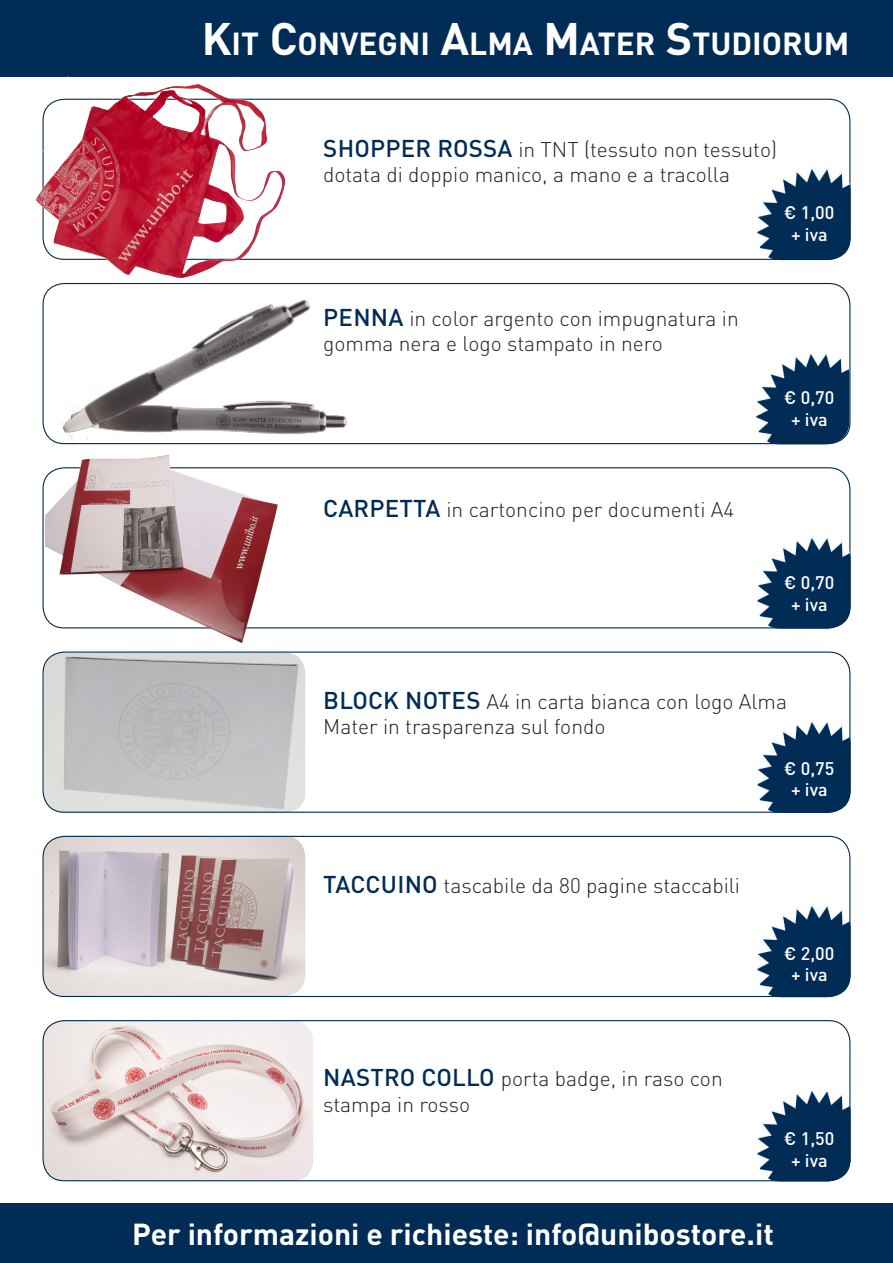
<style>
.page{position:relative;width:893px;height:1263px;background:#fff}
.page>*{position:absolute;margin:0;border:0;box-sizing:border-box;transform-origin:0 0}
.t1{font:700 31.5px "DINOT";color:#fff}
.t2{font:700 30px "DINOT";color:#fff}
.t3{font:300 21px/25.2px "DINOT";color:#231f20}
.t4{font:500 18px "DINOT";color:#fff}
.s1{font-size:45px}
.s2{font-weight:500;font-size:24px;color:#002c56}
</style>
<div class="page">
<div style="left:0;top:0;width:893px;height:77px;background:#002c56"></div>
<div style="left:0;top:1203px;width:893px;height:60px;background:#002c56"></div>
<img style="left:757px;top:167px;width:94px;height:93px">
<img style="left:757px;top:1088px;width:94px;height:93px">
<img style="left:757px;top:904px;width:94px;height:93px">
<img style="left:757px;top:720px;width:94px;height:93px">
<img style="left:757px;top:535px;width:94px;height:94px">
<img style="left:756px;top:354px;width:93px;height:90px">
<img style="left:36px;top:84px;width:253px;height:188px">
<img style="left:44px;top:1020px;width:269px;height:161px">
<img style="left:44px;top:455px;width:236px;height:188px">
<img style="left:44px;top:836px;width:261px;height:160px">
<img style="left:324px;top:412px;width:23px;height:19px">
<div style="left:42px;top:836px;width:808px;height:161px;border:1px solid #002c56;border-radius:21px"></div>
<div style="left:42px;top:1020px;width:808px;height:161px;border:1px solid #002c56;border-radius:21px"></div>
<img style="left:43px;top:272px;width:281px;height:174px">
<img style="left:44px;top:653px;width:261px;height:160px">
<div style="left:42px;top:651px;width:808px;height:162px;border:1px solid #002c56;border-radius:21px"></div>
<p class="t1" style="left:202px;top:23px;width:649px"><span class="s1">K</span>IT <span class="s1">C</span>ONVEGNI <span class="s1">A</span>LMA <span class="s1">M</span>ATER <span class="s1">S</span>TUDIORUM</p>
<p class="t3" style="left:323px;top:136px;width:455px"><span class="s2">SHOPPER ROSSA</span> in TNT (tessuto non tessuto) dotata di doppio manico, a mano e a tracolla</p>
<p class="t4" style="left:784px;top:201px;width:52px">€ 1,00</p>
<p class="t4" style="left:791px;top:223px;width:38px">+ iva</p>
<p class="t3" style="left:323px;top:306px;width:417px"><span class="s2">PENNA</span> in color argento con impugnatura in gomma nera e logo stampato in nero</p>
<p class="t4" style="left:784px;top:386px;width:52px">€ 0,70</p>
<p class="t4" style="left:791px;top:408px;width:38px">+ iva</p>
<p class="t3" style="left:323px;top:497px;width:413px"><span class="s2">CARPETTA</span> in cartoncino per documenti A4</p>
<p class="t4" style="left:784px;top:571px;width:52px">€ 0,70</p>
<p class="t4" style="left:791px;top:593px;width:38px">+ iva</p>
<p class="t3" style="left:323px;top:689px;width:465px"><span class="s2">BLOCK NOTES</span> A4 in carta bianca con logo Alma<br>Mater in trasparenza sul fondo</p>
<p class="t3" style="left:323px;top:873px;width:418px"><span class="s2">TACCUINO</span> tascabile da 80 pagine staccabili</p>
<p class="t4" style="left:784px;top:756px;width:52px">€ 0,75</p>
<p class="t4" style="left:791px;top:778px;width:38px">+ iva</p>
<p class="t4" style="left:784px;top:942px;width:52px">€ 2,00</p>
<p class="t4" style="left:791px;top:963px;width:38px">+ iva</p>
<p class="t3" style="left:323px;top:1066px;width:401px"><span class="s2">NASTRO COLLO</span> porta badge, in raso con</p>
<p class="t3" style="left:323px;top:1091px;width:148px">stampa in rosso</p>
<p class="t4" style="left:784px;top:1127px;width:52px">€ 1,50</p>
<p class="t4" style="left:791px;top:1148px;width:38px">+ iva</p>
<p class="t2" style="left:132px;top:1214px;width:643px">Per informazioni e richieste: info@unibostore.it</p>
</div>
